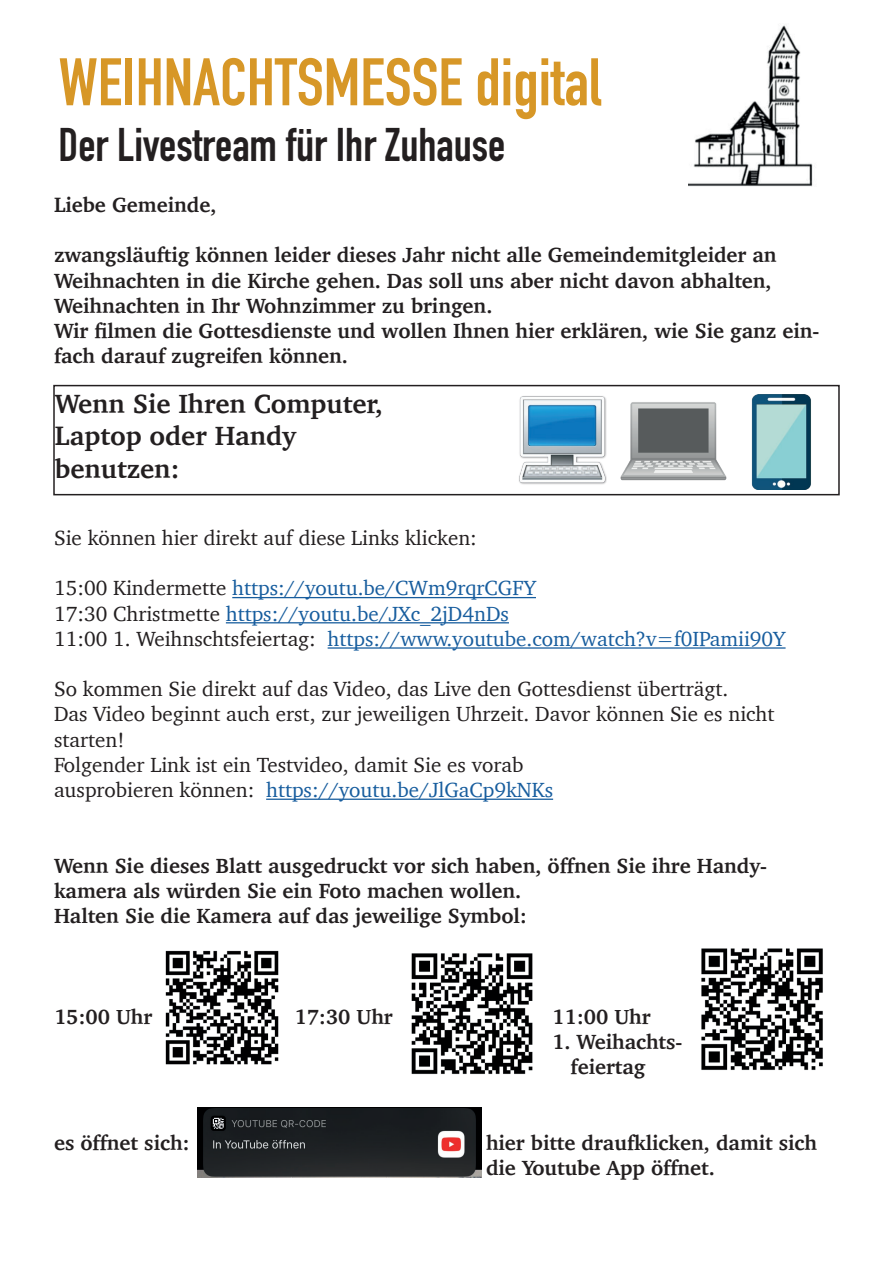
<style>
.page{position:relative;width:893px;height:1263px;background:#fff}
.page>*{position:absolute;margin:0;border:0;box-sizing:border-box;transform-origin:0 0}
.t1{font:700 66px "DIN Condensed";color:#d79727}
.t2{font:700 46.5px "DIN Condensed";color:#231f20}
.t3{font:700 27px/32.4px "Charter";color:#231f20}
.t4{font:700 21px/25.2px "Charter";color:#231f20}
.t5{font:21px/25.2px "Charter";color:#231f20}
.t6{font:21px/25.2px "Charter";color:#175d9e}
.s1{color:#231f20}
.s2{color:#175d9e}
</style>
<div class="page">
<img style="left:689px;top:25px;width:124px;height:162px">
<div style="left:53px;top:385px;width:787px;height:110px;border:2px solid #231f20"></div>
<img style="left:620px;top:402px;width:107px;height:79px">
<img style="left:519px;top:396px;width:87px;height:89px">
<img style="left:751px;top:394px;width:60px;height:96px">
<hr style="left:232px;top:597px;width:304px;height:1px;background:#175d9e">
<hr style="left:226px;top:622px;width:283px;height:1px;background:#175d9e">
<hr style="left:328px;top:647px;width:458px;height:2px;background:#175d9e">
<hr style="left:266px;top:798px;width:287px;height:2px;background:#175d9e">
<img style="left:165px;top:950px;width:114px;height:115px">
<img style="left:411px;top:953px;width:122px;height:121px">
<img style="left:198px;top:1108px;width:283px;height:70px">
<img style="left:701px;top:948px;width:122px;height:122px">
<h1 class="t1" style="left:59px;top:38px;width:544px">WEIHNACHTSMESSE digital</h1>
<h2 class="t2" style="left:59px;top:113px;width:448px">Der Livestream für Ihr Zuhause</h2>
<p class="t4" style="left:54px;top:192px;width:164px">Liebe Gemeinde,</p>
<p class="t4" style="left:54px;top:242px;width:767px">zwangsläuftig können leider dieses Jahr nicht alle Gemeindemitgleider an Weihnachten in die Kirche gehen. Das soll uns aber nicht davon abhalten, Weihnachten in Ihr Wohnzimmer zu bringen.<br>Wir filmen die Gottesdienste und wollen Ihnen hier erklären, wie Sie ganz ein&shy;fach darauf zugreifen können.</p>
<p class="t3" style="left:55px;top:387px;width:330px">Wenn Sie Ihren Computer,<br>Laptop oder Handy benutzen:</p>
<p class="t5" style="left:54px;top:525px;width:424px">Sie können hier direkt auf diese Links klicken:</p>
<p class="t6" style="left:54px;top:575px;width:733px"><span class="s1">15:00 Kindermette</span> https://youtu.be/CWm9rqrCGFY<br><span class="s1">17:30 Christmette</span> https://youtu.be/JXc_2jD4nDs<br><span class="s1">11:00 1. Weihnschtsfeiertag:</span> https://www.youtube.com/watch?v=f0IPamii90Y</p>
<p class="t5" style="left:54px;top:676px;width:722px">So kommen Sie direkt auf das Video, das Live den Gottesdienst überträgt.<br>Das Video beginnt auch erst, zur jeweiligen Uhrzeit. Davor können Sie es nicht starten!<br>Folgender Link ist ein Testvideo, damit Sie es vorab<br>ausprobieren können: <span class="s2">https://youtu.be/JlGaCp9kNKs</span></p>
<p class="t4" style="left:54px;top:852px;width:715px">Wenn Sie dieses Blatt ausgedruckt vor sich haben, öffnen Sie ihre Handy&shy;kamera als würden Sie ein Foto machen wollen.<br>Halten Sie die Kamera auf das jeweilige Symbol:</p>
<p class="t4" style="left:54px;top:1004px;width:100px">15:00 Uhr</p>
<p class="t4" style="left:294px;top:1004px;width:100px">17:30 Uhr</p>
<p class="t4" style="left:552px;top:1004px;width:100px">11:00 Uhr</p>
<p class="t4" style="left:570px;top:1029px;width:113px;text-indent:-18px">1. Weihachts&shy;feiertag</p>
<p class="t4" style="left:54px;top:1130px;width:137px">es öffnet sich:</p>
<p class="t4" style="left:486px;top:1130px;width:333px">hier bitte draufklicken, damit sich die Youtube App öffnet.</p>
</div>
